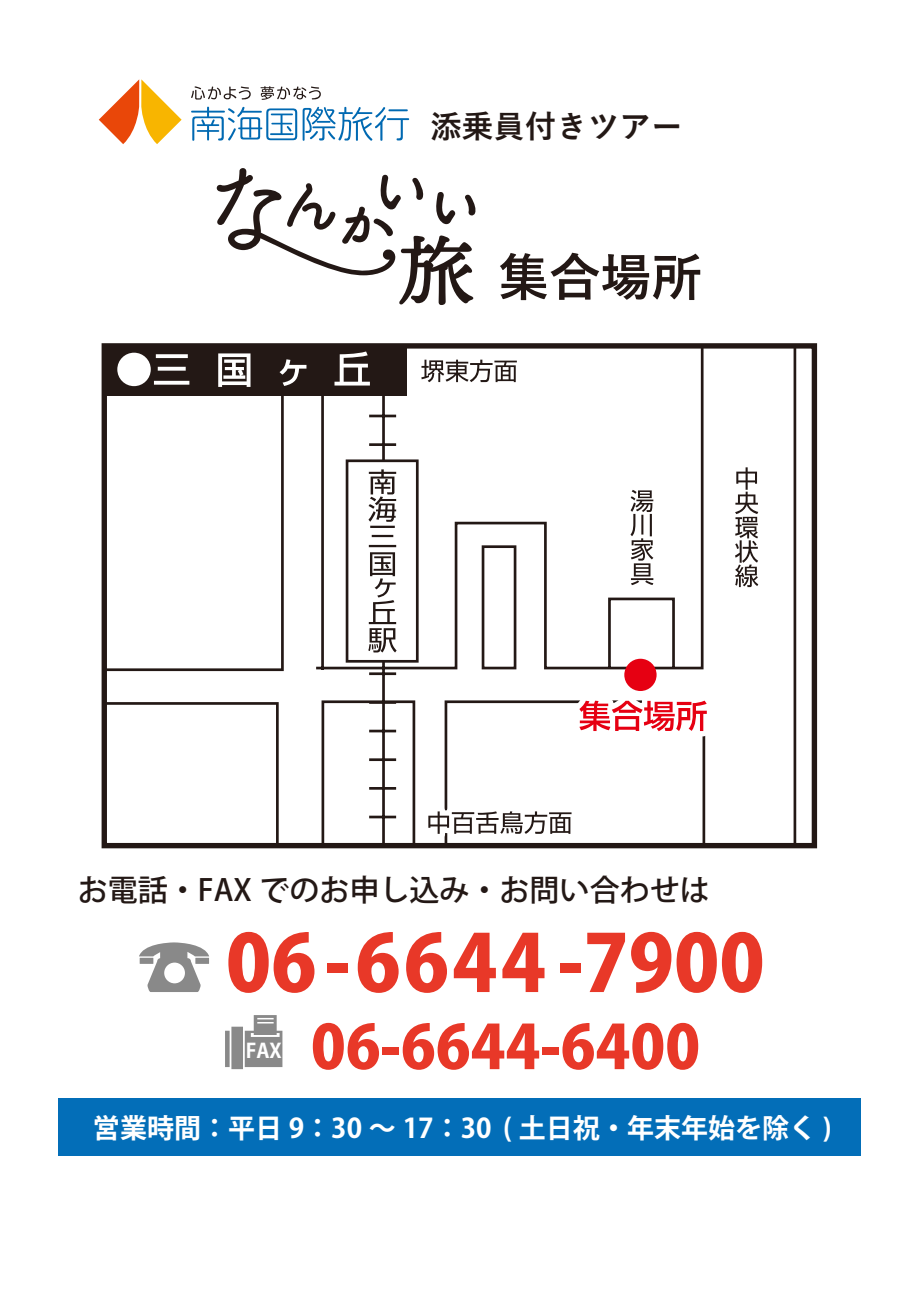
<style>
.page{position:relative;width:919px;height:1289px;background:#fff}
.page>*{position:absolute;margin:0;border:0;box-sizing:border-box;transform-origin:0 0}
.t1{font:800 78px "Koz Go Pr 6 N";color:#e83828}
.t2{font:800 60px "Koz Go Pr 6 N";color:#e83828}
.t3{font:700 51px "Yu Gothic";color:#231815}
.t4{font:700 31.5px "Yu Gothic";color:#231815}
.t5{font:500 30px "Koz Go Pr 6 N";color:#231815}
.t6{font:700 27px "Koz Go Pr 6 N";color:#fff}
.t7{font:700 19.95px "Koz Go Pro";color:#fff}
</style>
<div class="page">
<div style="left:58px;top:1098px;width:802px;height:57px;background:#036eb8"></div>
<svg style="left:139px;top:942px;width:70px;height:50px"></svg>
<svg style="left:225px;top:1015px;width:57px;height:54px"></svg>
<div style="left:246px;top:1039px;width:35px;height:22px;background:#898989"></div>
<svg style="left:217px;top:168px;width:259px;height:137px"></svg>
<svg style="left:260px;top:86px;width:61px;height:14px"></svg>
<svg style="left:191px;top:86px;width:60px;height:14px"></svg>
<svg style="left:191px;top:107px;width:218px;height:34px"></svg>
<svg style="left:99px;top:79px;width:82px;height:65px"></svg>
<svg style="left:108px;top:349px;width:689px;height:493px"></svg>
<div style="left:345px;top:459px;width:73px;height:203px;background:#fff;border:3px solid #231815"></div>
<svg style="left:735px;top:467px;width:23px;height:120px"></svg>
<svg style="left:630px;top:490px;width:23px;height:95px"></svg>
<svg style="left:368px;top:469px;width:28px;height:53px"></svg>
<hr style="left:372px;top:535px;width:21px;height:2px;background:#231815">
<hr style="left:370px;top:525px;width:25px;height:3px;background:#231815">
<hr style="left:369px;top:545px;width:27px;height:2px;background:#231815">
<svg style="left:368px;top:552px;width:28px;height:100px"></svg>
<div style="left:624px;top:658px;width:32px;height:33px;background:#e60012;border-radius:50%"></div>
<svg style="left:559px;top:684px;width:162px;height:62px"></svg>
<svg style="left:421px;top:359px;width:96px;height:23px"></svg>
<svg style="left:417px;top:798px;width:165px;height:44px"></svg>
<div style="left:104px;top:346px;width:303px;height:49px;background:#231815"></div>
<div style="left:117px;top:353px;width:34px;height:33px;background:#fff;border-radius:50%"></div>
<hr style="left:158px;top:367px;width:28px;height:3px;background:#fff">
<svg style="left:156px;top:354px;width:32px;height:4px"></svg>
<hr style="left:154px;top:381px;width:35px;height:3px;background:#fff">
<svg style="left:218px;top:353px;width:32px;height:34px"></svg>
<svg style="left:279px;top:359px;width:27px;height:27px"></svg>
<svg style="left:334px;top:351px;width:36px;height:34px"></svg>
<div style="left:102px;top:343px;width:715px;height:505px;border:5px solid #231815"></div>
<p class="t4" style="left:430px;top:108px;width:253px">添乗員付きツアー</p>
<h3 class="t3" style="left:498px;top:248px;width:205px">集合場所</h3>
<p class="t5" style="left:78px;top:873px;width:633px">お電話・FAX でのお申し込み・お問い合わせは</p>
<h1 class="t1" style="left:226px;top:919px;width:540px">06-6644-7900</h1>
<h2 class="t2" style="left:311px;top:1013px;width:391px">06-6644-6400</h2>
<p class="t7" style="left:246px;top:1038px;width:37px">FAX</p>
<p class="t6" style="left:93px;top:1112px;width:740px">営業時間：平日 9：30 ～ 17：30 ( 土日祝・年末年始を除く )</p>
</div>
